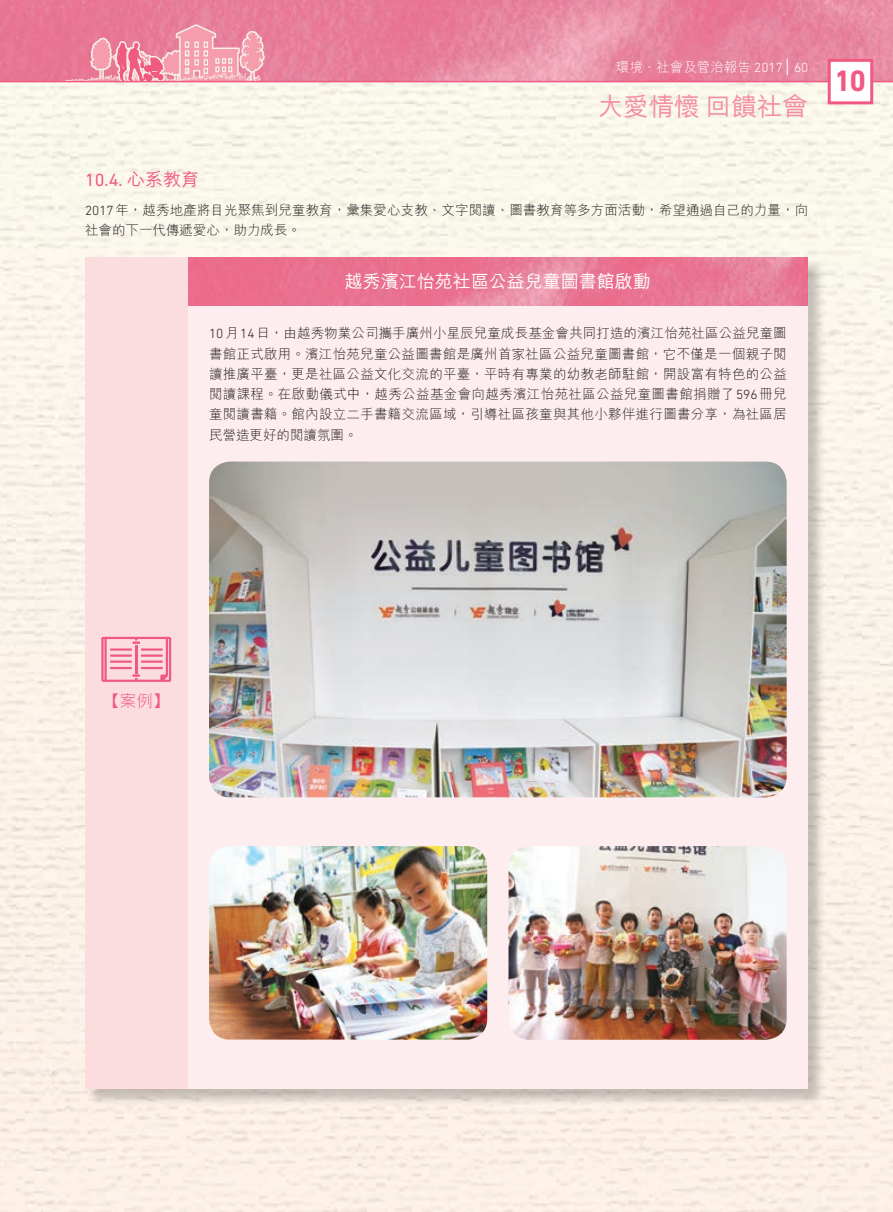
<style>
.page{position:relative;width:893px;height:1212px;background:#fff}
.page>*{position:absolute;margin:0;border:0;box-sizing:border-box;transform-origin:0 0}
.t1{font:700 30px "DIN Next LT Pro";color:#f05982}
.t2{font:500 25.5px "M Hei HK";color:#f48da0}
._3__標題{font:500 18px "M Hei HK";color:#fff}
._3__標題-2{font:18px "DIN Next LT Pro";color:#f05982}
._4__副標題{font:300 16.5px "M Hei HK";color:#f05982}
._1__內文{font:300 13.5px/20.2px "M Hei HK";letter-spacing:.005em;color:#231f20}
.t3{font:300 13.5px "M Hei HK";color:#fff}
.s1{font-family:"DIN Next LT Pro"}
.s2{font-family:"M Hei HK";font-weight:500}
</style>
<div class="page">
<img style="left:0;top:82px;width:893px;height:1130px">
<img style="left:0;top:0;width:893px;height:81px">
<svg style="left:58px;top:24px;width:207px;height:57px;background:#ee93a8"></svg>
<hr style="left:0;top:81px;width:893px;height:1px;background:#f05982">
<div style="left:829px;top:60px;width:43px;height:43px;background:#fff"></div>
<div style="left:828px;top:59px;width:45px;height:45px;border:3px solid #f05982"></div>
<svg style="left:787px;top:58px;width:1px;height:17px"></svg>
<div style="left:86px;top:258px;width:739px;height:847px;background:#231f20;opacity:.25"></div>
<div style="left:85px;top:257px;width:723px;height:831px;background:#fdedef"></div>
<img style="left:188px;top:257px;width:620px;height:48px">
<div style="left:85px;top:257px;width:103px;height:831px;background:#fbdcdf"></div>
<svg style="left:101px;top:637px;width:70px;height:45px"></svg>
<img style="left:209px;top:461px;width:578px;height:336px">
<img style="left:508px;top:846px;width:279px;height:194px">
<img style="left:209px;top:846px;width:278px;height:193px">
<p class="t3" style="left:616px;top:60px;width:194px">環境、社會及管治報告 <span class="s1">2017 60</span></p>
<h2 class="t2" style="left:598px;top:88px;width:212px">大愛情懷回饋社會</h2>
<p class="_3__標題-2" style="left:85px;top:170px;width:116px">10.4. <span class="s2">心系教育</span></p>
<p class="_1__內文" style="left:85px;top:200px;width:725px"><span class="s1">2017</span>年，越秀地產將目光聚焦到兒童教育，彙集愛心支教、文字閱讀、圖書教育等多方面活動，希望通過自己的力量，向社會的下一代傳遞愛心，助力成長。</p>
<p class="_3__標題" style="left:345px;top:268px;width:307px">越秀濱江怡苑社區公益兒童圖書館啟動</p>
<p class="_1__內文" style="left:209px;top:323px;width:579px;text-align:justify"><span class="s1">10</span>月<span class="s1">14</span>日，由越秀物業公司攜手廣州小星辰兒童成長基金會共同打造的濱江怡苑社區公益兒童圖書館正式啟用。濱江怡苑兒童公益圖書館是廣州首家社區公益兒童圖書館，它不僅是一個親子閱讀推廣平臺，更是社區公益文化交流的平臺，平時有專業的幼教老師駐館，開設富有特色的公益閱讀課程。在啟動儀式中，越秀公益基金會向越秀濱江怡苑社區公益兒童圖書館捐贈了<span class="s1">596</span>冊兒童閱讀書籍。館內設立二手書籍交流區域，引導社區孩童與其他小夥伴進行圖書分享，為社區居民營造更好的閱讀氛圍。</p>
<h1 class="t1" style="left:834px;top:64px;width:33px">10</h1>
<p class="_4__副標題" style="left:103px;top:692px;width:67px">【案例】</p>
</div>
